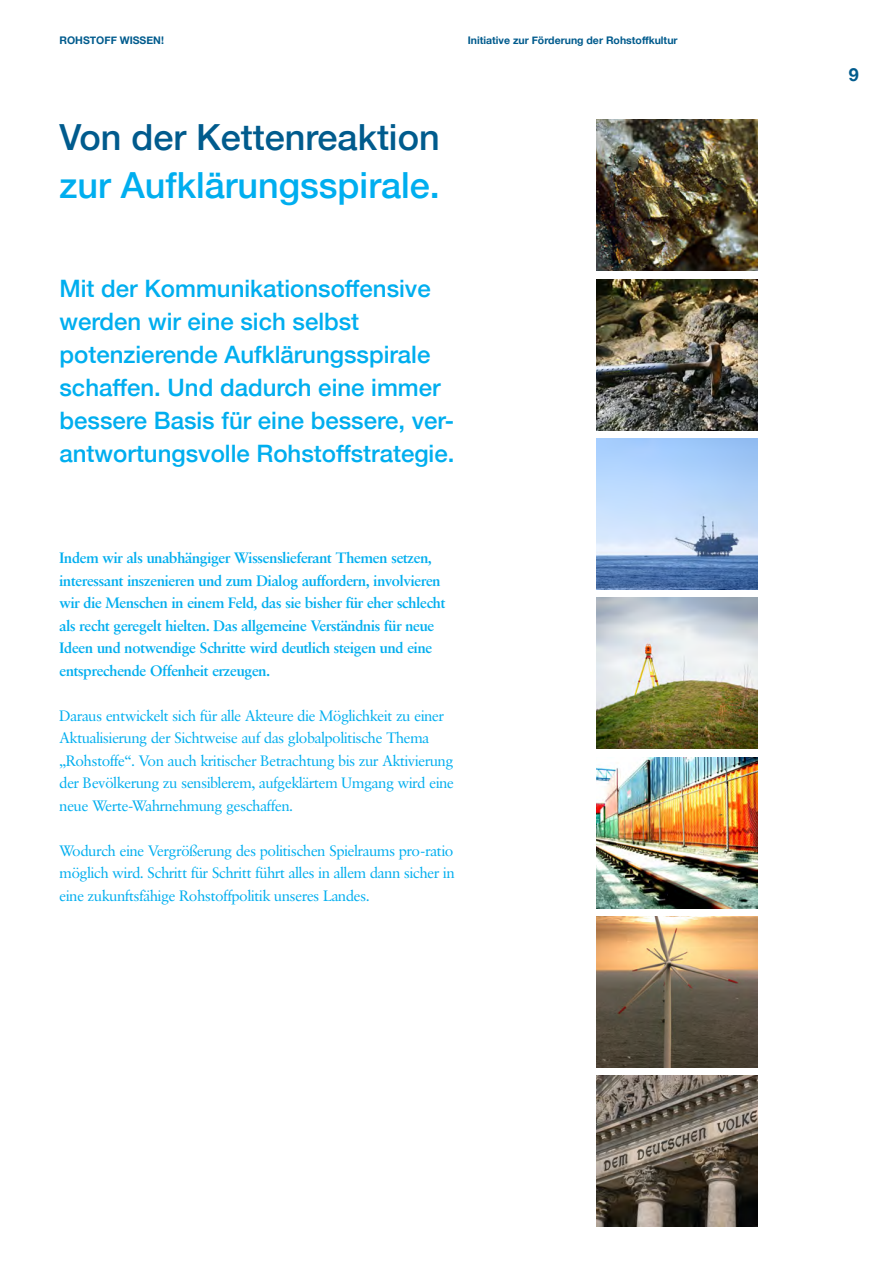
<style>
.page{position:relative;width:893px;height:1263px;background:#fff}
.page>*{position:absolute;margin:0;border:0;box-sizing:border-box;transform-origin:0 0}
.t1{font:500 36px "Helvetica Neue";color:#00aeef}
.t2{font:500 36px "Helvetica Neue";color:#005b8d}
.t3{font:500 24px/33px "Helvetica Neue";color:#00aeef}
.t4{font:700 18px "Helvetica Neue";color:#005b8d}
.t5{font:15px/22.5px "Sabon BQ";color:#00aeef}
.t6{font:700 15px/22.5px "Sabon BQ";color:#00aeef}
.t7{font:700 10.5px "Helvetica Neue";color:#005b8d}
</style>
<div class="page">
<img style="left:596px;top:120px;width:162px;height:151px">
<img style="left:596px;top:279px;width:161px;height:151px">
<img style="left:596px;top:438px;width:161px;height:151px">
<img style="left:596px;top:598px;width:162px;height:151px">
<img style="left:596px;top:757px;width:161px;height:151px">
<img style="left:596px;top:916px;width:162px;height:151px">
<img style="left:596px;top:1076px;width:162px;height:151px">
<p class="t7" style="left:60px;top:32px;width:106px">ROHSTOFF WISSEN!</p>
<p class="t7" style="left:468px;top:32px;width:211px">Initiative zur Förderung der Rohstoffkultur</p>
<h1 class="t2" style="left:60px;top:108px;width:382px">Von der Kettenreaktion</h1>
<h1 class="t1" style="left:60px;top:156px;width:382px">zur Aufklärungsspirale.</h1>
<h2 class="t3" style="left:60px;top:269px;width:396px">Mit der Kommunikationsoffensive werden wir eine sich selbst potenzierende Aufklärungsspirale schaffen. Und dadurch eine immer bessere Basis für eine bessere, ver&shy;antwortungsvolle Rohstoffstrategie.</h2>
<p class="t6" style="left:60px;top:547px;width:387px">Indem wir als unabhängiger Wissenslieferant Themen setzen, interessant inszenieren und zum Dialog auffordern, involvieren wir die Menschen in einem Feld, das sie bisher für eher schlecht als recht geregelt hielten. Das allgemeine Verständnis für neue Ideen und notwendige Schritte wird deutlich steigen und eine entsprechende Offenheit erzeugen.</p>
<p class="t5" style="left:60px;top:704px;width:396px">Daraus entwickelt sich für alle Akteure die Möglichkeit zu einer Aktualisierung der Sichtweise auf das globalpolitische Thema „Rohstoffe“. Von auch kritischer Betrachtung bis zur Aktivierung der Bevölkerung zu sensiblerem, aufgeklärtem Umgang wird eine neue Werte-Wahrnehmung geschaffen.</p>
<p class="t5" style="left:60px;top:839px;width:396px;text-align:justify">Wodurch eine Vergrößerung des politischen Spielraums pro-ratio möglich wird. Schritt für Schritt führt alles in allem dann sicher in eine zukunftsfähige Rohstoffpolitik unseres Landes.</p>
<p class="t4" style="left:849px;top:61px;width:12px">9</p>
</div>
